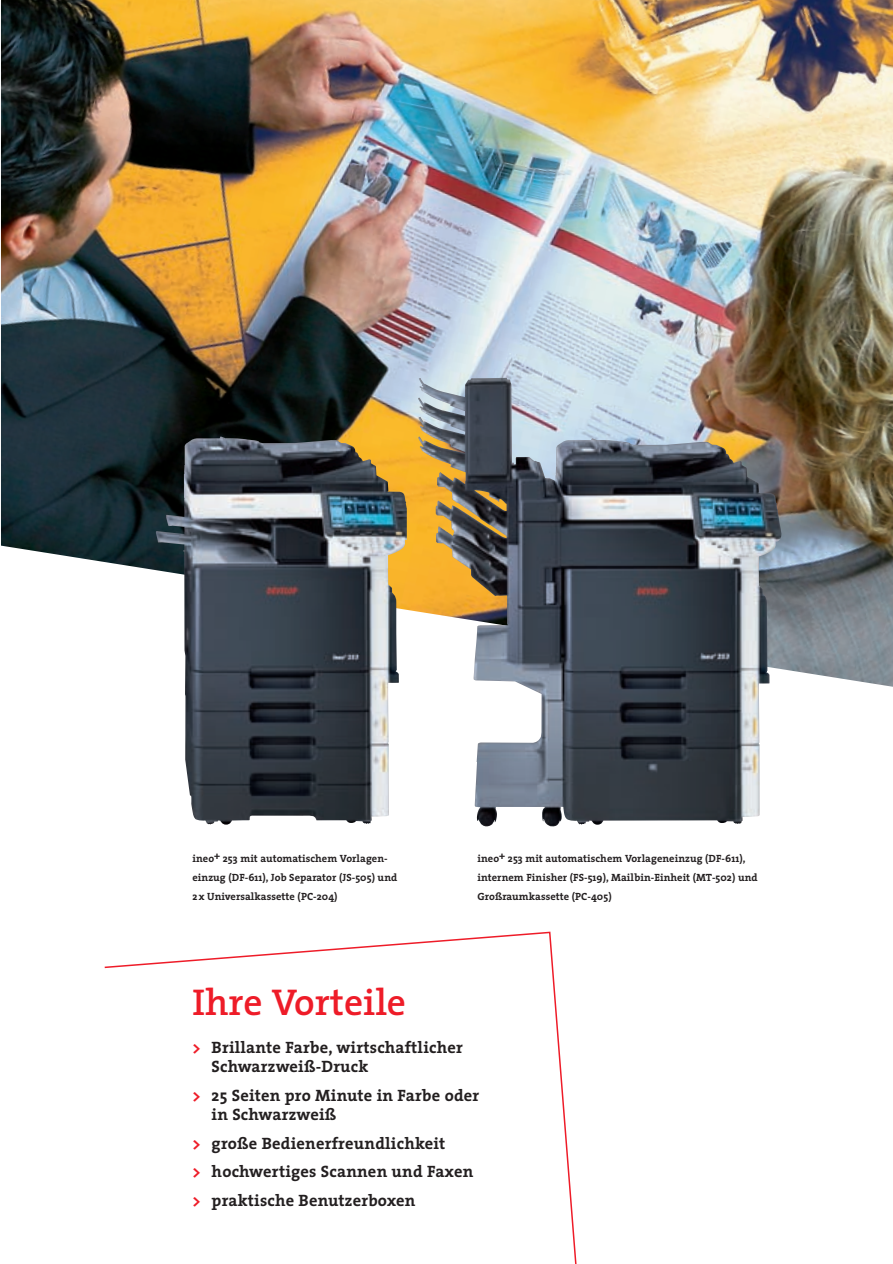
<style>
.page{position:relative;width:893px;height:1264px;background:#fff}
.page>*{position:absolute;margin:0;border:0;box-sizing:border-box;transform-origin:0 0}
.t1{font:600 37.5px "The Serif";color:#ee1c28}
.t2{font:700 16.5px/19.2px "The Serif";letter-spacing:.01em;color:#231f20}
.t3{font:700 10.5px/19.2px "The Serif";letter-spacing:.005em;color:#231f20}
.s1{color:#ee1c28}
</style>
<div class="page">
<img style="left:1px;top:0;width:891px;height:1264px">
<p class="t3" style="left:192px;top:849px;width:206px">ineo+ 253 mit automatischem Vorlagen - einzug (DF-611), Job Separator (JS-505) und<br>2 x Universalkassette (PC-204)</p>
<p class="t3" style="left:477px;top:849px;width:281px">ineo+ 253 mit automatischem Vorlageneinzug (DF-611), internem Finisher (FS-519), Mailbin-Einheit (MT-502) und<br>Großraumkassette (PC-405)</p>
<h1 class="t1" style="left:192px;top:987px;width:215px">Ihre Vorteile</h1>
<h2 class="t2" style="left:211px;top:1039px;width:253px;text-indent:-19px"><span class="s1">&gt;</span> Brillante Farbe, wirtschaftlicher<br>Schwarzweiß-Druck</h2>
<h2 class="t2" style="left:211px;top:1087px;width:269px;text-indent:-19px"><span class="s1">&gt;</span> 25 Seiten pro Minute in Farbe oder in Schwarzweiß</h2>
<h2 class="t2" style="left:192px;top:1130px;width:282px;line-height:28.7px"><span class="s1">&gt;</span> große Bedienerfreundlichkeit<br><span class="s1">&gt;</span> hochwertiges Scannen und Faxen <span class="s1">&gt;</span> praktische Benutzerboxen</h2>
</div>
